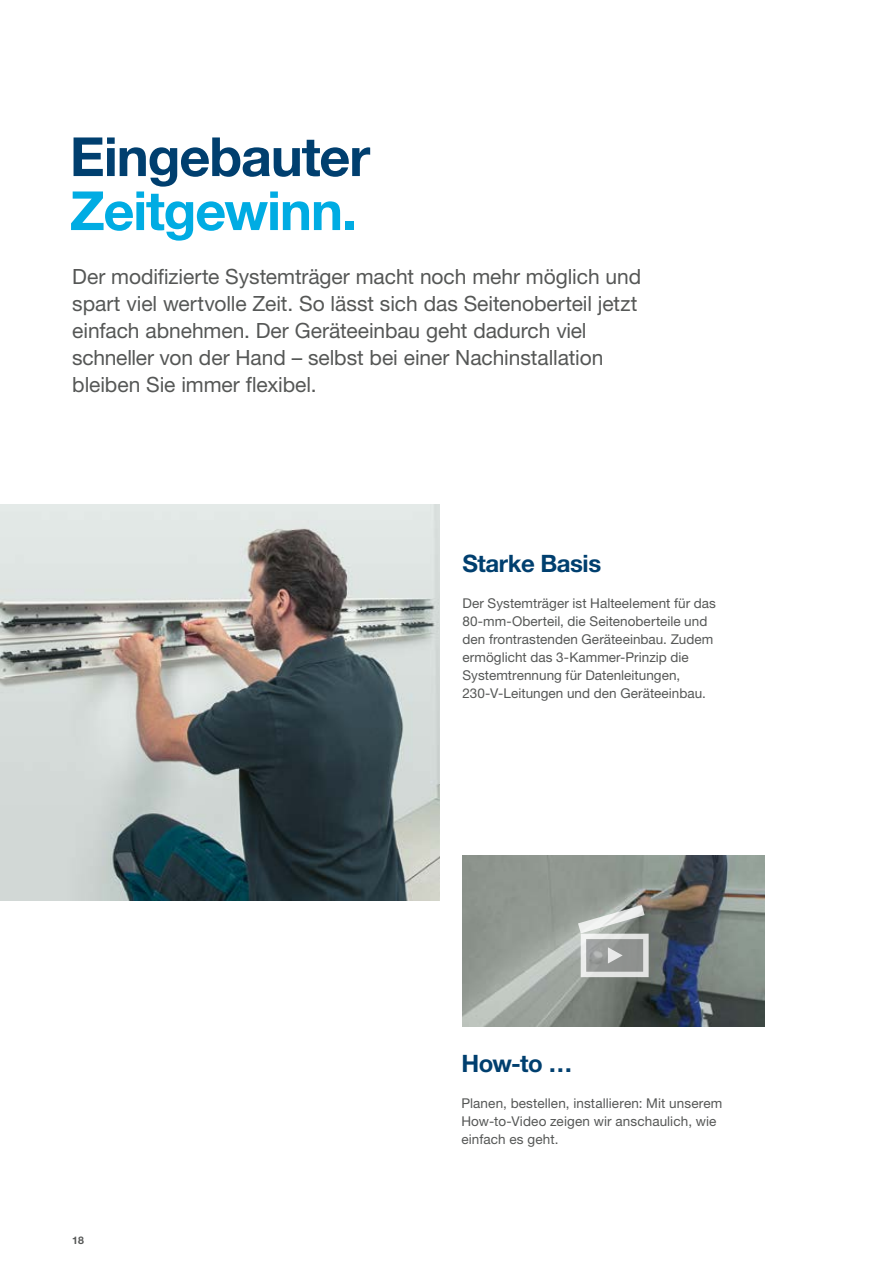
<style>
.page{position:relative;width:893px;height:1263px;background:#fff}
.page>*{position:absolute;margin:0;border:0;box-sizing:border-box;transform-origin:0 0}
.t1{font:700 54px "Helvetica Neue LTW1 G";letter-spacing:-.02em;color:#003f6f}
.t2{font:700 54px "Helvetica Neue LTW1 G";letter-spacing:-.02em;color:#00ace3}
.t3{font:700 24px "Helvetica Neue LTW1 G";letter-spacing:-.02em;color:#003f6f}
.t4{font:21px/27px "Helvetica Neue LTW1 G";letter-spacing:-.005em;color:#555756}
.t5{font:13.5px/18px "Helvetica Neue LTW1 G";letter-spacing:.005em;color:#555756}
.t6{font:700 10.5px "Helvetica Neue LTW1 G";color:#555756}
</style>
<div class="page">
<img style="left:462px;top:856px;width:302px;height:171px">
<svg style="left:578px;top:905px;width:71px;height:72px"></svg>
<img style="left:0;top:505px;width:439px;height:396px">
<h1 class="t1" style="left:70px;top:123px;width:302px">Eingebauter</h1>
<h1 class="t2" style="left:70px;top:177px;width:289px">Zeitgewinn.</h1>
<p class="t4" style="left:72px;top:263px;width:570px">Der modifizierte Systemträger macht noch mehr möglich und spart viel wertvolle Zeit. So lässt sich das Seitenoberteil jetzt einfach abnehmen. Der Geräteeinbau geht dadurch viel schneller von der Hand – selbst bei einer Nachinstallation bleiben Sie immer flexibel.</p>
<h2 class="t3" style="left:462px;top:549px;width:140px">Starke Basis</h2>
<p class="t5" style="left:462px;top:594px;width:255px">Der Systemträger ist Halteelement für das 80-mm-Oberteil, die Seitenoberteile und den frontrastenden Geräteeinbau. Zudem ermöglicht das 3-Kammer-Prinzip die Systemtrennung für Datenleitungen, 230-V-Leitungen und den Geräteeinbau.</p>
<p class="t6" style="left:72px;top:1233px;width:13px">18</p>
<h2 class="t3" style="left:461px;top:1048px;width:112px">How-to …</h2>
<p class="t5" style="left:461px;top:1094px;width:262px">Planen, bestellen, installieren: Mit unserem<br>How-to-Video zeigen wir anschaulich, wie einfach es geht.</p>
</div>
